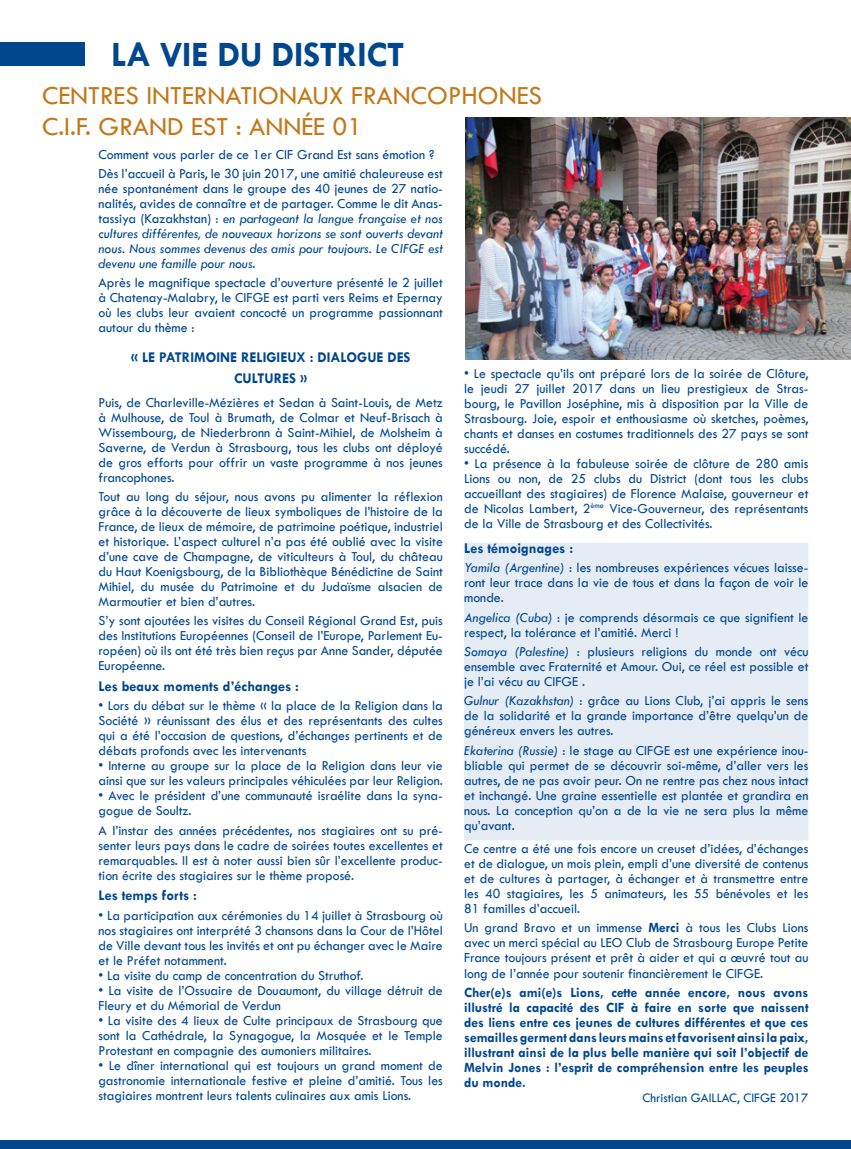
<style>
.page{position:relative;width:851px;height:1149px;background:#fff}
.page>*{position:absolute;margin:0;border:0;box-sizing:border-box;transform-origin:0 0}
.t1{font:700 36px "Tw Cen";letter-spacing:-.01em;color:#01478d}
.t2{font:27px/31px "Tw Cen";color:#c37819}
.t3{font:700 15px/21px "Tw Cen";color:#01478d;text-align:center}
.t4{font:14.25px/15px "Tw Cen";color:#01478d;text-align:justify}
.t5{font:700 14.25px/15px "Tw Cen";color:#01478d;text-align:justify}
.t6{font:italic 14.25px/15px "Tw Cen";color:#01478d;text-align:justify}
.t7{font:13.5px "Tw Cen";color:#01478d}
.s1{font-style:normal}
.s2{font-style:italic}
.s3{font-weight:700}
</style>
<div class="page">
<div style="left:0;top:43px;width:85px;height:23px;background:#01478d"></div>
<div style="left:0;top:1140px;width:850px;height:8px;background:#01478d"></div>
<div style="left:463px;top:542px;width:345px;height:298px;background:#e6ecf3"></div>
<img style="left:466px;top:117px;width:384px;height:242px">
<h1 class="t1" style="left:111px;top:33px;width:295px">LA VIE DU DISTRICT</h1>
<h2 class="t2" style="left:42px;top:80px;width:501px">CENTRES INTERNATIONAUX FRANCOPHONES<br>C.I.F. GRAND EST : ANNÉE 01</h2>
<p class="t4" style="left:99px;top:144px;width:346px;line-height:19.2px">Comment vous parler de ce 1er CIF Grand Est sans émotion ?<br>Dès l’accueil à Paris, le 30 juin 2017, une amitié chaleureuse est</p>
<p class="t6" style="left:99px;top:181px;width:346px"><span class="s1">née spontanément dans le groupe des 40 jeunes de 27 natio&shy;nalités, avides de connaître et de partager. Comme le dit Anas&shy;tassiya (Kazakhstan) :</span> en partageant la langue française et nos cultures différentes, de nouveaux horizons se sont ouverts devant nous. Nous sommes devenus des amis pour toujours. Le CIFGE est devenu une famille pour nous<span class="s1">.</span></p>
<p class="t4" style="left:99px;top:275px;width:346px">Après le magnifique spectacle d’ouverture présenté le 2 juillet à Chatenay-Malabry, le CIFGE est parti vers Reims et Epernay où les clubs leur avaient concocté un programme passionnant autour du thème :</p>
<p class="t3" style="left:131px;top:346px;width:281px">« LE PATRIMOINE RELIGIEUX : DIALOGUE DES<br>CULTURES »</p>
<p class="t4" style="left:99px;top:394px;width:346px">Puis, de Charleville-Mézières et Sedan à Saint-Louis, de Metz à Mulhouse, de Toul à Brumath, de Colmar et Neuf-Brisach à Wissembourg, de Niederbronn à Saint-Mihiel, de Molsheim à Saverne, de Verdun à Strasbourg, tous les clubs ont déployé de gros efforts pour offrir un vaste programme à nos jeunes francophones.</p>
<p class="t4" style="left:99px;top:488px;width:346px">Tout au long du séjour, nous avons pu alimenter la réflexion grâce à la découverte de lieux symboliques de l’histoire de la France, de lieux de mémoire, de patrimoine poétique, industriel et historique. L’aspect culturel n’a pas été oublié avec la visite d’une cave de Champagne, de viticulteurs à Toul, du château du Haut Koenigsbourg, de la Bibliothèque Bénédictine de Saint Mihiel, du musée du Patrimoine et du Judaïsme alsacien de Marmoutier et bien d’autres.</p>
<p class="t4" style="left:99px;top:613px;width:346px">S’y sont ajoutées les visites du Conseil Régional Grand Est, puis des Institutions Européennes (Conseil de l’Europe, Parlement Eu&shy;ropéen) où ils ont été très bien reçus par Anne Sander, députée Européenne.</p>
<p class="t3" style="left:99px;top:675px;width:202px">Les beaux moments d’échanges :</p>
<p class="t4" style="left:99px;top:698px;width:346px">• Lors du débat sur le thème « la place de la Religion dans la Société » réunissant des élus et des représentants des cultes qui a été l’occasion de questions, d’échanges pertinents et de débats profonds avec les intervenants</p>
<p class="t4" style="left:99px;top:758px;width:346px">• Interne au groupe sur la place de la Religion dans leur vie ainsi que sur les valeurs principales véhiculées par leur Religion.</p>
<p class="t4" style="left:99px;top:788px;width:346px">• Avec le président d’une communauté israélite dans la syna&shy;gogue de Soultz.</p>
<p class="t4" style="left:99px;top:822px;width:346px">A l’instar des années précédentes, nos stagiaires ont su pré&shy;senter leurs pays dans le cadre de soirées toutes excellentes et remarquables. Il est à noter aussi bien sûr l’excellente produc&shy;tion écrite des stagiaires sur le thème proposé.</p>
<p class="t3" style="left:99px;top:884px;width:100px">Les temps forts :</p>
<p class="t4" style="left:99px;top:907px;width:346px">• La participation aux cérémonies du 14 juillet à Strasbourg où nos stagiaires ont interprété 3 chansons dans la Cour de l’Hôtel de Ville devant tous les invités et ont pu échanger avec le Maire et le Préfet notamment.</p>
<p class="t4" style="left:99px;top:967px;width:266px">• La visite du camp de concentration du Struthof.</p>
<p class="t4" style="left:99px;top:982px;width:346px">• La visite de l’Ossuaire de Douaumont, du village détruit de<br>Fleury et du Mémorial de Verdun</p>
<p class="t4" style="left:99px;top:1012px;width:346px">• La visite des 4 lieux de Culte principaux de Strasbourg que sont la Cathédrale, la Synagogue, la Mosquée et le Temple Protestant en compagnie des aumoniers militaires.</p>
<p class="t4" style="left:99px;top:1057px;width:346px">• Le dîner international qui est toujours un grand moment de gastronomie internationale festive et pleine d’amitié. Tous les stagiaires montrent leurs talents culinaires aux amis Lions.</p>
<p class="t4" style="left:464px;top:366px;width:346px">• Le spectacle qu’ils ont préparé lors de la soirée de Clôture, le jeudi 27 juillet 2017 dans un lieu prestigieux de Stras&shy;bourg, le Pavillon Joséphine, mis à disposition par la Ville de Strasbourg. Joie, espoir et enthousiasme où sketches, poèmes, chants et danses en costumes traditionnels des 27 pays se sont succédé.</p>
<p class="t4" style="left:464px;top:456px;width:346px">• La présence à la fabuleuse soirée de clôture de 280 amis Lions ou non, de 25 clubs du District (dont tous les clubs accueillant des stagiaires) de Florence Malaise, gouverneur et de Nicolas Lambert, 2<sup>ème</sup> Vice-Gouverneur, des représentants de la Ville de Strasbourg et des Collectivités.</p>
<p class="t3" style="left:464px;top:537px;width:110px">Les témoignages :</p>
<p class="t4" style="left:464px;top:560px;width:346px"><span class="s2">Yamila (Argentine)</span> : les nombreuses expériences vécues laisse&shy;ront leur trace dans la vie de tous et dans la façon de voir le monde.</p>
<p class="t4" style="left:464px;top:609px;width:346px"><span class="s2">Angelica (Cuba)</span> : je comprends désormais ce que signifient le respect, la tolérance et l’amitié. Merci !</p>
<p class="t4" style="left:464px;top:643px;width:346px"><span class="s2">Somaya (Palestine)</span> : plusieurs religions du monde ont vécu ensemble avec Fraternité et Amour. Oui, ce réel est possible et je l’ai vécu au CIFGE .</p>
<p class="t4" style="left:464px;top:693px;width:346px"><span class="s2">Gulnur (Kazakhstan)</span> : grâce au Lions Club, j’ai appris le sens de la solidarité et la grande importance d’être quelqu’un de généreux envers les autres.</p>
<p class="t4" style="left:464px;top:742px;width:346px"><span class="s2">Ekaterina (Russie)</span> : le stage au CIFGE est une expérience inou&shy;bliable qui permet de se découvrir soi-même, d’aller vers les autres, de ne pas avoir peur. On ne rentre pas chez nous intact et inchangé. Une graine essentielle est plantée et grandira en nous. La conception qu’on a de la vie ne sera plus la même qu’avant.</p>
<p class="t4" style="left:464px;top:840px;width:346px">Ce centre a été une fois encore un creuset d’idées, d’échanges et de dialogue, un mois plein, empli d’une diversité de contenus et de cultures à partager, à échanger et à transmettre entre les 40 stagiaires, les 5 animateurs, les 55 bénévoles et les 81 familles d’accueil.</p>
<p class="t4" style="left:464px;top:920px;width:346px">Un grand Bravo et un immense <span class="s3">Merci</span> à tous les Clubs Lions avec un merci spécial au LEO Club de Strasbourg Europe Petite France toujours présent et prêt à aider et qui a œuvré tout au long de l’année pour soutenir financièrement le CIFGE.</p>
<p class="t5" style="left:464px;top:984px;width:346px">Cher(e)s ami(e)s Lions, cette année encore, nous avons illustré la capacité des CIF à faire en sorte que naissent des liens entre ces jeunes de cultures différentes et que ces semailles germent dans leurs mains et favorisent ainsi la paix, illustrant ainsi de la plus belle manière qui soit l’objectif de Melvin Jones : l’esprit de compréhension entre les peuples du monde.</p>
<p class="t7" style="left:642px;top:1089px;width:167px">Christian GAILLAC, CIFGE 2017</p>
</div>
